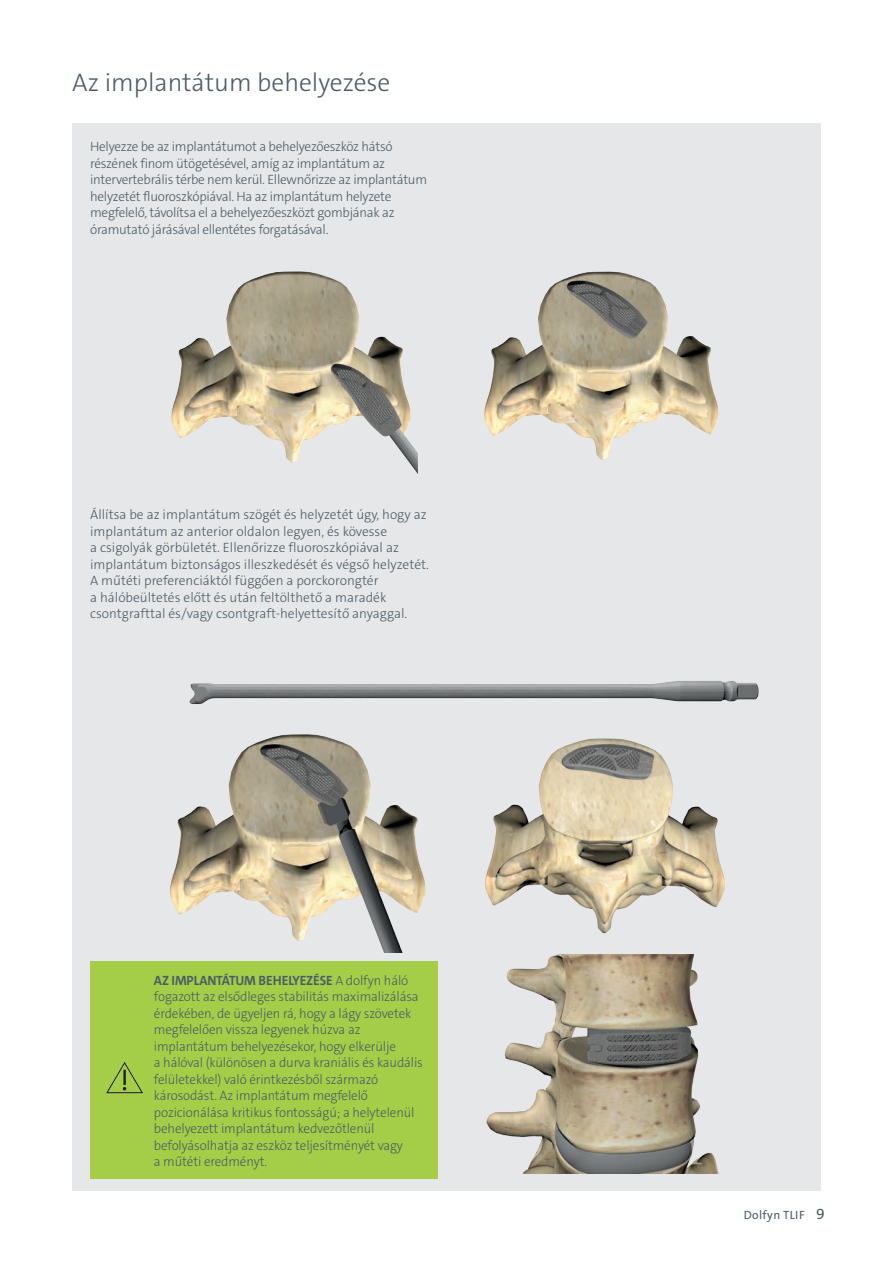
<style>
.page{position:relative;width:893px;height:1263px;background:#fff}
.page>*{position:absolute;margin:0;border:0;box-sizing:border-box;transform-origin:0 0}
.t1{font:300 25.5px "The Sans C4 s";color:#4c5c65}
.t2{font:300 13.5px/16.5px "The Sans C4 s";letter-spacing:-.01em;color:#4c5c65}
.t3{font:12px "The Sans C4 s";letter-spacing:.03em;color:#4c5c65}
.s1{font-weight:700}
.s2{font-size:15px}
</style>
<div class="page">
<div style="left:72px;top:123px;width:749px;height:1068px;background:#e6e7e9"></div>
<img style="left:484px;top:271px;width:235px;height:189px">
<img style="left:171px;top:271px;width:246px;height:202px">
<div style="left:90px;top:962px;width:348px;height:217px;background:#a4ce48"></div>
<img style="left:106px;top:1062px;width:37px;height:32px">
<img style="left:189px;top:681px;width:570px;height:23px">
<img style="left:485px;top:738px;width:240px;height:196px">
<img style="left:486px;top:955px;width:233px;height:218px">
<img style="left:170px;top:734px;width:256px;height:218px">
<h1 class="t1" style="left:72px;top:66px;width:320px">Az implantátum behelyezése</h1>
<p class="t2" style="left:90px;top:138px;width:338px">Helyezze be az implantátumot a behelyezőeszköz hátsó részének finom ütögetésével, amíg az implantátum az intervertebrális térbe nem kerül. Ellewnőrizze az implantátum helyzetét fluoroszkópiával. Ha az implantátum helyzete megfelelő, távolítsa el a behelyezőeszközt gombjának az óramutató járásával ellentétes forgatásával.</p>
<p class="t2" style="left:90px;top:506px;width:339px">Állítsa be az implantátum szögét és helyzetét úgy, hogy az implantátum az anterior oldalon legyen, és kövesse<br>a csigolyák görbületét. Ellenőrizze fluoroszkópiával az implantátum biztonságos illeszkedését és végső helyzetét.<br>A műtéti preferenciáktól függően a porckorongtér<br>a hálóbeültetés előtt és után feltölthető a maradék csontgrafttal és/vagy csontgraft-helyettesítő anyaggal.</p>
<p class="t2" style="left:154px;top:972px;width:270px"><span class="s1">AZ IMPLANTÁTUM BEHELYEZÉSE</span> A dolfyn háló fogazott az elsődleges stabilitás maximalizálása érdekében, de ügyeljen rá, hogy a lágy szövetek megfelelően vissza legyenek húzva az implantátum behelyezésekor, hogy elkerülje<br>a hálóval (különösen a durva kraniális és kaudális felületekkel) való érintkezésből származó károsodást. Az implantátum megfelelő pozicionálása kritikus fontosságú; a helytelenül behelyezett implantátum kedvezőtlenül befolyásolhatja az eszköz teljesítményét vagy<br>a műtéti eredményt.</p>
<p class="t3" style="left:744px;top:1207px;width:83px">Dolfyn TLIF <span class="s2">9</span></p>
</div>
